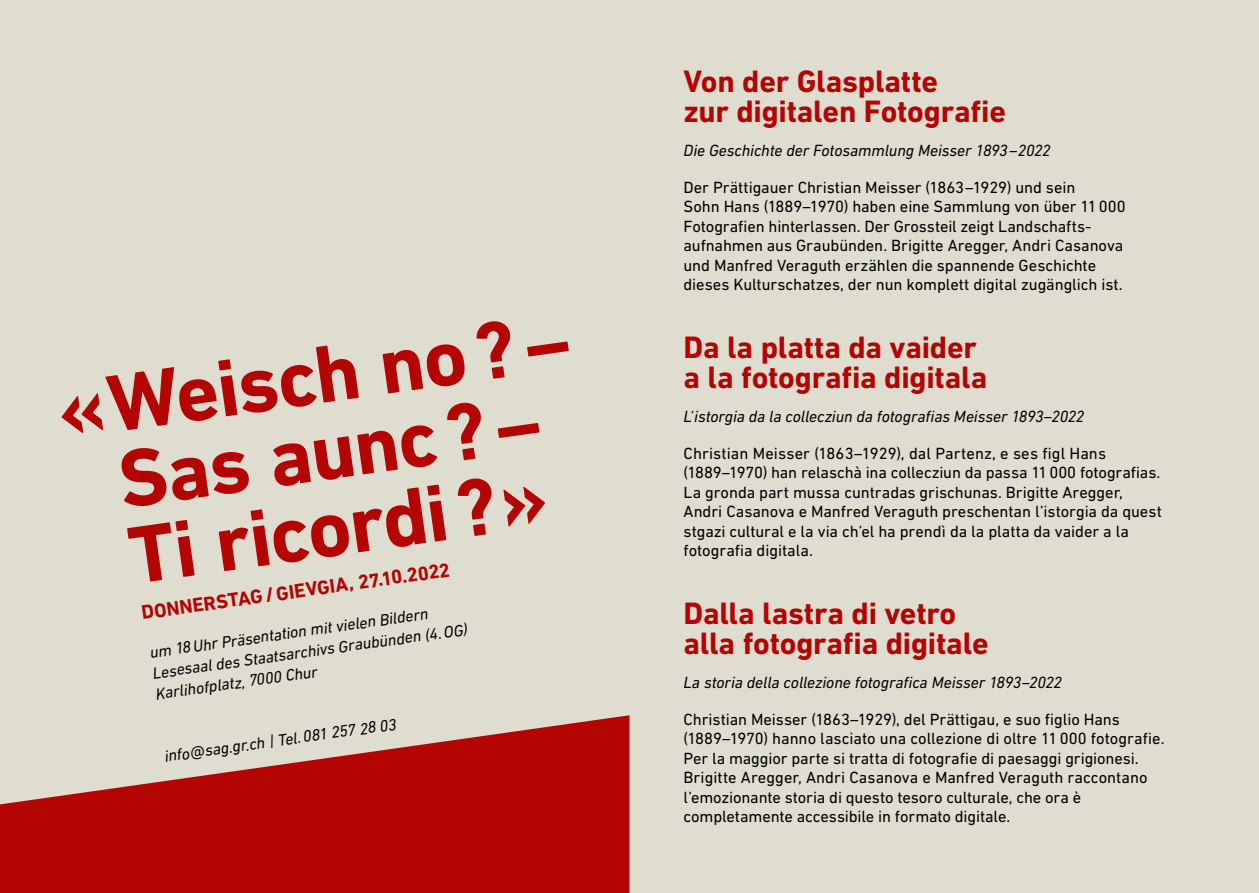
<style>
.page{position:relative;width:1259px;height:893px;background:#dfddcf}
.page>*{position:absolute;margin:0;border:0;box-sizing:border-box;transform-origin:0 0}
.t1{font:700 82.35px/76.5px "DIN Next LT Pro";color:#b40403;text-align:center}
.t2{font:700 31.5px/30px "DIN Next LT Pro";letter-spacing:-.01em;color:#b40403}
.t3{font:700 19.95px "DIN Next LT Pro";color:#b40403}
.t4{font:16.5px/19.5px "DIN Next LT Pro";letter-spacing:-.005em;color:#000}
.t5{font:italic 16.5px/21px "DIN Next LT Pro";letter-spacing:-.005em;color:#000}
</style>
<div class="page">
<svg style="left:0;top:715px;width:629px;height:178px;fill:#b40403"></svg>
<h1 class="t1" style="left:53px;top:373px;width:517px;rotate:-8deg">«Weisch no?–<br>Sas aunc ?–<br>Ti ricordi ?»</h1>
<p class="t3" style="left:140px;top:601px;width:313px;rotate:-8deg">DONNERSTAG/GIEVGIA, 27.10.2022</p>
<p class="t5" style="left:148px;top:642px;width:319px;rotate:-8deg">um 18Uhr Präsentation mit vielen Bildern<br>Lesesaal des Staatsarchivs Graubünden (4.OG)<br>Karlihofplatz, 7000 Chur</p>
<p class="t5" style="left:163px;top:746px;width:236px;rotate:-8deg">info@sag.gr.ch | Tel.081 257 28 03</p>
<h2 class="t2" style="left:683px;top:66px;width:324px">Von der Glasplatte<br>zur digitalen Fotografie</h2>
<p class="t5" style="left:683px;top:140px;width:369px">Die Geschichte der Fotosammlung Meisser 1893–2022</p>
<p class="t4" style="left:683px;top:177px;width:444px">Der Prättigauer Christian Meisser (1863–1929) und sein<br>Sohn Hans (1889–1970) haben eine Sammlung von über 11000<br>Fotografien hinterlassen. Der Grossteil zeigt Landschafts&shy;aufnahmen aus Graubünden. Brigitte Aregger, Andri Casanova und Manfred Veraguth erzählen die spannende Geschichte dieses Kulturschatzes, der nun komplett digital zugänglich ist.</p>
<h2 class="t2" style="left:683px;top:333px;width:305px">Da la platta da vaider a la fotografia digitala</h2>
<p class="t5" style="left:683px;top:406px;width:402px">L’istorgia da la collecziun da fotografias Meisser 1893–2022</p>
<p class="t4" style="left:683px;top:443px;width:480px">Christian Meisser (1863–1929), dal Partenz, e ses figl Hans (1889–1970) han relaschà ina collecziun da passa 11000 fotografias.<br>La gronda part mussa cuntradas grischunas. Brigitte Aregger, Andri Casanova e Manfred Veraguth preschentan l’istorgia da quest stgazi cultural e la via ch’el ha prendì da la platta da vaider a la fotografia digitala.</p>
<h2 class="t2" style="left:683px;top:599px;width:307px">Dalla lastra di vetro alla fotografia digitale</h2>
<p class="t5" style="left:683px;top:672px;width:380px">La storia della collezione fotografica Meisser 1893–2022</p>
<p class="t4" style="left:683px;top:709px;width:483px">Christian Meisser (1863–1929), del Prättigau, e suo figlio Hans (1889–1970) hanno lasciato una collezione di oltre 11000 fotografie.<br>Per la maggior parte si tratta di fotografie di paesaggi grigionesi.<br>Brigitte Aregger, Andri Casanova e Manfred Veraguth raccontano l’emozionante storia di questo tesoro culturale, che ora è completamente accessibile in formato digitale.</p>
</div>
